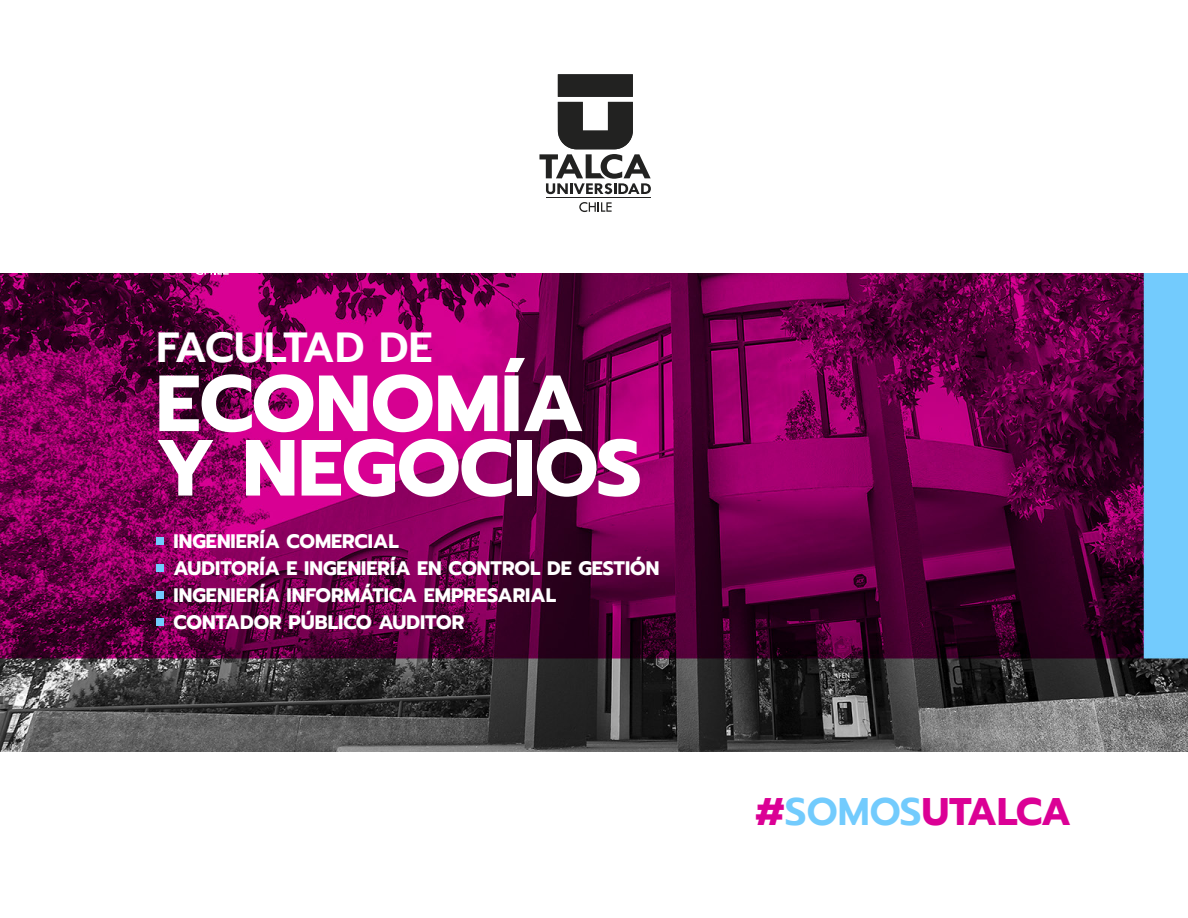
<style>
.page{position:relative;width:1188px;height:918px;background:#fff}
.page>*{position:absolute;margin:0;border:0;box-sizing:border-box;transform-origin:0 0}
.t1{font:700 79.5px/64.5px "Prompt";color:#fff}
.t2{font:600 42px "Prompt";letter-spacing:-.03em;color:#fff}
.t3{font:700 38.4px "Prompt";letter-spacing:-.025em;color:#db0095}
.t4{font:700 19.5px/27px "Prompt";color:#fff}
.s1{font-weight:600;color:#72cbfd}
</style>
<div class="page">
<img style="left:0;top:273px;width:1188px;height:479px">
<svg style="left:539px;top:74px;width:112px;height:120px"></svg>
<svg style="left:579px;top:202px;width:33px;height:10px"></svg>
<hr style="left:546px;top:197px;width:104px;height:1px;background:#222221">
<div style="left:156px;top:537px;width:8px;height:8px;background:#72cbfd"></div>
<div style="left:156px;top:564px;width:8px;height:8px;background:#72cbfd"></div>
<div style="left:156px;top:591px;width:8px;height:7px;background:#72cbfd"></div>
<div style="left:156px;top:618px;width:8px;height:8px;background:#72cbfd"></div>
<svg style="left:195px;top:273px;width:34px;height:2px"></svg>
<h2 class="t2" style="left:156px;top:317px;width:277px">FACULTAD DE</h2>
<h1 class="t1" style="left:156px;top:371px;width:487px">ECONOMÍA<br>Y NEGOCIOS</h1>
<p class="t4" style="left:174px;top:528px;width:487px">INGENIERÍA COMERCIAL<br>AUDITORÍA E INGENIERÍA EN CONTROL DE GESTIÓN<br>INGENIERÍA INFORMÁTICA EMPRESARIAL<br>CONTADOR PÚBLICO AUDITOR</p>
<h3 class="t3" style="left:755px;top:783px;width:318px">#<span class="s1">SOMOS</span>UTALCA</h3>
</div>
